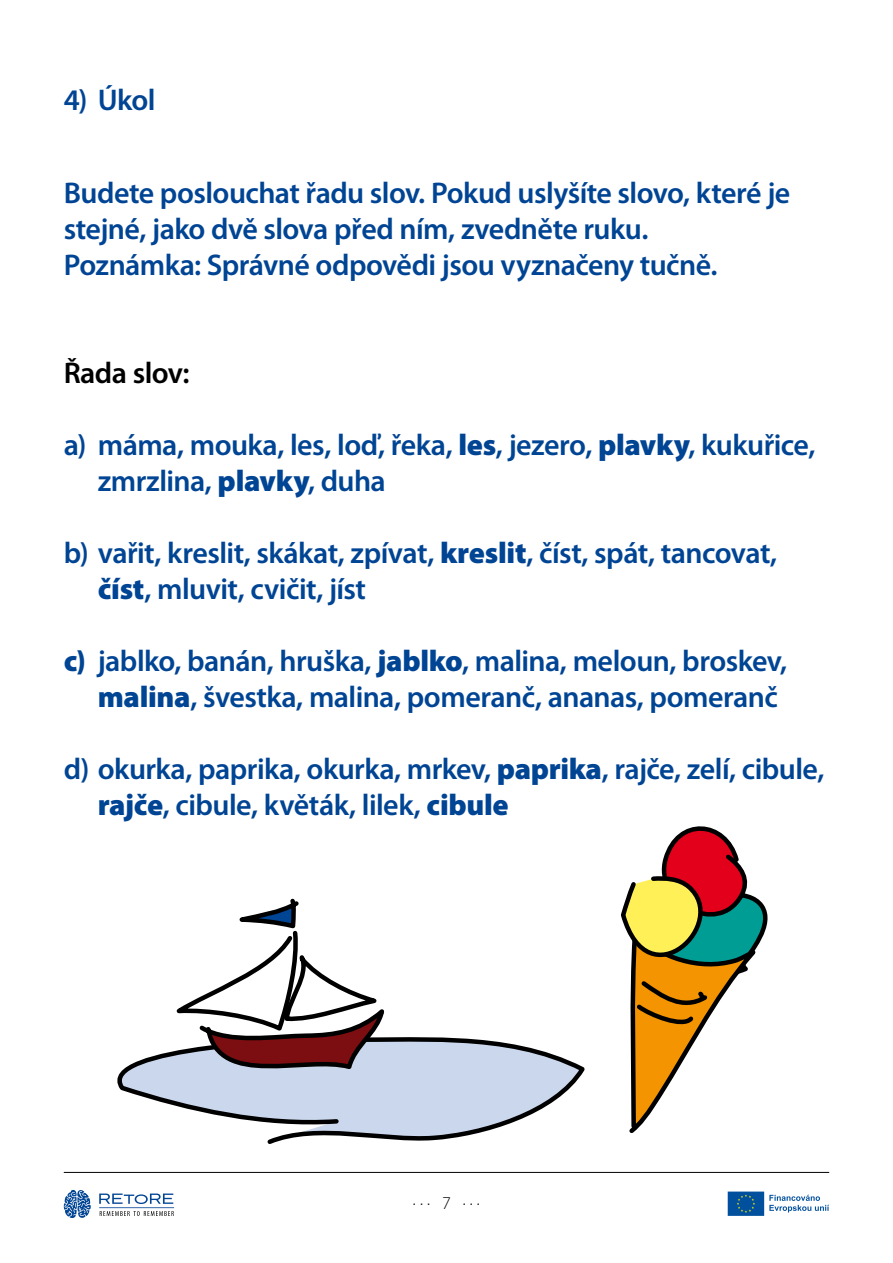
<style>
.page{position:relative;width:893px;height:1263px;background:#fff}
.page>*{position:absolute;margin:0;border:0;box-sizing:border-box;transform-origin:0 0}
.ÚKOL_odrazka{font:600 30px/36px "Myriad Pro";letter-spacing:-.02em;color:#004494}
.ÚKOL_Nadpisek{font:600 30px/36px "Myriad Pro";letter-spacing:-.02em;color:#004494}
.ÚKOL_Nadpisek-2{font:600 30px "Myriad Pro";letter-spacing:-.02em;color:#000}
.t1{font:300 18px "Myriad Pro";color:#000}
.s1{font-weight:900}
</style>
<div class="page">
<svg style="left:64px;top:1190px;width:110px;height:28px"></svg>
<hr style="left:64px;top:1172px;width:765px;height:1px;background:#000">
<svg style="left:728px;top:1191px;width:101px;height:25px"></svg>
<svg style="left:621px;top:826px;width:147px;height:307px"></svg>
<svg style="left:117px;top:1037px;width:468px;height:107px"></svg>
<svg style="left:163px;top:898px;width:227px;height:172px"></svg>
<p class="ÚKOL_Nadpisek" style="left:64px;top:81px;width:93px">4) Úkol</p>
<p class="ÚKOL_Nadpisek" style="left:64px;top:174px;width:728px">Budete poslouchat řadu slov. Pokud uslyšíte slovo, které je stejné, jako dvě slova před ním, zvedněte ruku.</p>
<p class="ÚKOL_Nadpisek" style="left:64px;top:246px;width:655px">Poznámka: Správné odpovědi jsou vyznačeny tučně.</p>
<p class="ÚKOL_Nadpisek-2" style="left:64px;top:354px;width:127px">Řada slov:</p>
<p class="ÚKOL_odrazka" style="left:98px;top:426px;width:719px;text-indent:-34px">a) máma, mouka, les, loď, řeka, <span class="s1">les</span>, jezero, <span class="s1">plavky</span>, kukuřice, zmrzlina, <span class="s1">plavky</span>, duha</p>
<p class="ÚKOL_odrazka" style="left:98px;top:534px;width:681px;text-indent:-34px">b) vařit, kreslit, skákat, zpívat, <span class="s1">kreslit</span>, číst, spát, tancovat, <span class="s1">číst</span>, mluvit, cvičit, jíst</p>
<p class="ÚKOL_odrazka" style="left:98px;top:642px;width:691px;text-indent:-34px"><span class="s1">c)</span> jablko, banán, hruška, <span class="s1">jablko</span>, malina, meloun, broskev, <span class="s1">malina</span>, švestka, malina, pomeranč, ananas, pomeranč</p>
<p class="ÚKOL_odrazka" style="left:98px;top:750px;width:728px;text-indent:-34px">d) okurka, paprika, okurka, mrkev, <span class="s1">paprika</span>, rajče, zelí, cibule, <span class="s1">rajče</span>, cibule, květák, lilek, <span class="s1">cibule</span></p>
<p class="t1" style="left:413px;top:1193px;width:68px">· · · 7 · · ·</p>
</div>
